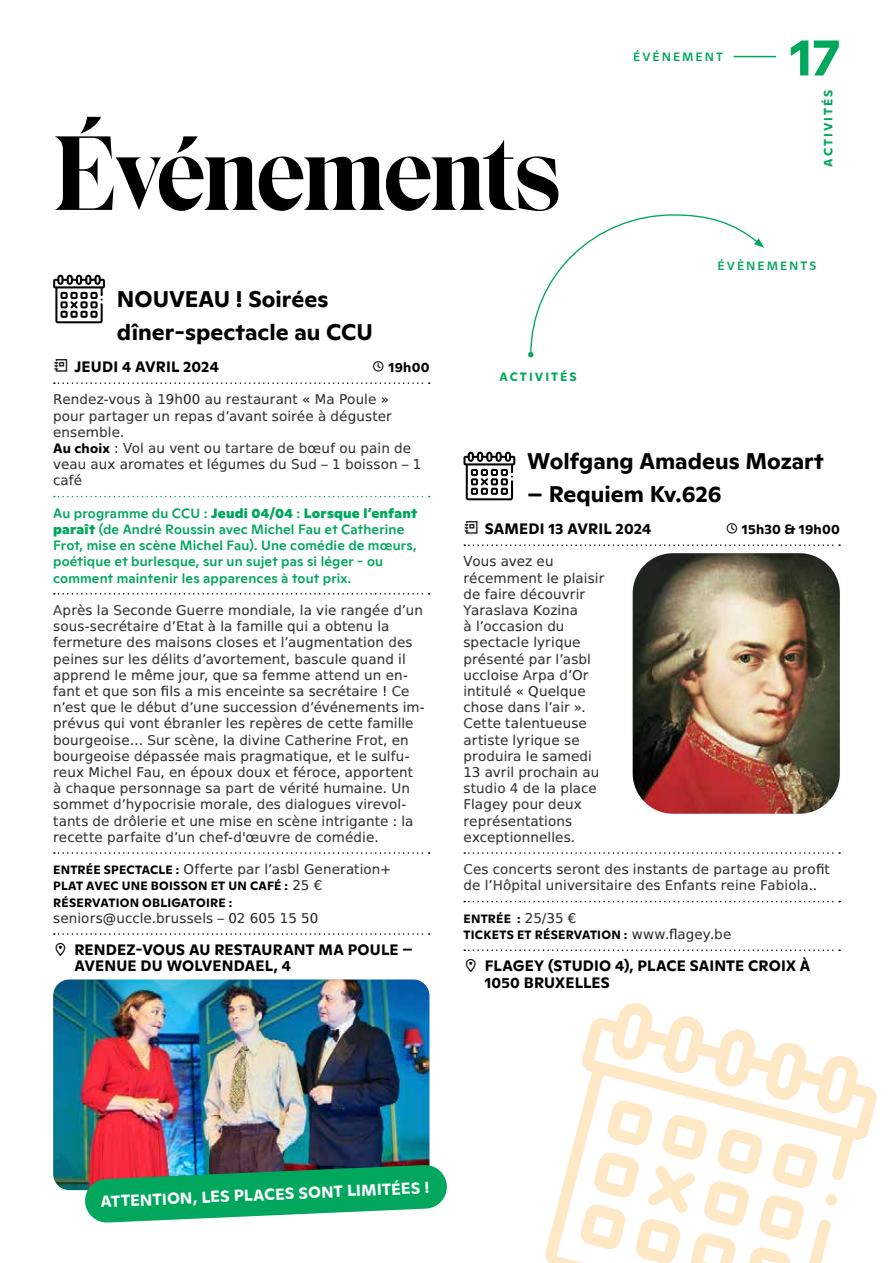
<style>
.page{position:relative;width:893px;height:1263px;background:#fff}
.page>*{position:absolute;margin:0;border:0;box-sizing:border-box;transform-origin:0 0}
.t1{font:105px "Eksell Display Large";letter-spacing:-.02em;color:#000}
.t2{font:700 52.5px "Ginto";color:#00a75d}
.t3{font:700 22.5px/32.4px "Ginto";color:#000}
.t4{font:700 15.9px "Ginto";color:#fff}
.t5{font:700 15px/16.2px "Ginto";letter-spacing:.01em;color:#000}
.t6{font:13.5px/16.2px "Spranq eco sans";letter-spacing:.01em;color:#000}
.t7{font:500 13.5px/16.2px "Ginto";letter-spacing:.01em;color:#00a75d}
.t8{font:700 13.5px "Ginto";letter-spacing:.02em;color:#000}
.t9{font:700 12px/16.2px "Ginto";letter-spacing:.02em;color:#000}
.t10{font:500 12px "Ginto";letter-spacing:.17em;color:#00a75d}
.t11{font:700 12px "Ginto";letter-spacing:.165em;color:#00a75d}
.s1{font-family:"SS Gizmo";font-weight:400}
.s2{font-family:"Ginto";font-weight:700}
.s3{font-weight:900}
.s4{font-family:"Ginto";font-weight:700;font-size:12px}
.s5{font-family:"Spranq eco sans";font-weight:400;font-size:13.5px}
</style>
<div class="page">
<hr style="left:733px;top:56px;width:43px;height:1px;background:#00a75d">
<svg style="left:528px;top:214px;width:236px;height:143px"></svg>
<svg style="left:54px;top:382px;width:376px;height:2px"></svg>
<svg style="left:54px;top:496px;width:376px;height:1px"></svg>
<svg style="left:54px;top:593px;width:376px;height:1px"></svg>
<svg style="left:54px;top:852px;width:376px;height:2px"></svg>
<svg style="left:54px;top:933px;width:376px;height:2px"></svg>
<svg style="left:464px;top:544px;width:376px;height:2px"></svg>
<svg style="left:464px;top:852px;width:376px;height:2px"></svg>
<svg style="left:464px;top:901px;width:376px;height:1px"></svg>
<svg style="left:464px;top:949px;width:376px;height:2px"></svg>
<svg style="left:53px;top:275px;width:52px;height:48px"></svg>
<svg style="left:463px;top:452px;width:52px;height:48px"></svg>
<img style="left:53px;top:979px;width:376px;height:211px">
<img style="left:633px;top:553px;width:207px;height:261px">
<svg style="left:85px;top:1164px;width:362px;height:59px;background:#36a572"></svg>
<svg style="left:545px;top:1003px;width:332px;height:260px"></svg>
<svg style="left:580px;top:1100px;width:238px;height:163px"></svg>
<svg style="left:825px;top:1193px;width:13px;height:13px"></svg>
<h1 class="t1" style="left:53px;top:116px;width:509px">Événements</h1>
<p class="t10" style="left:633px;top:47px;width:91px">ÉVÉNEMENT</p>
<h2 class="t2" style="left:789px;top:17px;width:52px">17</h2>
<p class="t11" style="left:819px;top:167px;width:79px;rotate:-90deg">ACTIVITÉS</p>
<p class="t10" style="left:717px;top:257px;width:100px">ÉVÈNEMENTS</p>
<h3 class="t3" style="left:117px;top:281px;width:258px">NOUVEAU ! Soirées dîner-spectacle au CCU</h3>
<p class="t5" style="left:74px;top:357px;width:146px">JEUDI 4 AVRIL 2024</p>
<p class="t8" style="left:372px;top:357px;width:59px"><span class="s1">⏲</span> 19h00</p>
<p class="t6" style="left:53px;top:391px;width:370px">Rendez-vous à 19h00 au restaurant « Ma Poule » pour partager un repas d’avant soirée à déguster ensemble.<br><span class="s2">Au choix</span> : Vol au vent ou tartare de bœuf ou pain de veau aux aromates et légumes du Sud – 1 boisson – 1 café</p>
<p class="t7" style="left:53px;top:504px;width:366px">Au programme du CCU : <span class="s3">Jeudi 04/04</span> : <span class="s3">Lorsque l’enfant paraît</span> (de André Roussin avec Michel Fau et Catherine Frot, mise en scène Michel Fau). Une comédie de mœurs, poétique et burlesque, sur un sujet pas si léger - ou comment maintenir les apparences à tout prix.</p>
<p class="t6" style="left:53px;top:602px;width:373px">Après la Seconde Guerre mondiale, la vie rangée d’un sous-secrétaire d’Etat à la famille qui a obtenu la fermeture des maisons closes et l’augmentation des peines sur les délits d’avortement, bascule quand il apprend le même jour, que sa femme attend un en&shy;fant et que son fils a mis enceinte sa secrétaire ! Ce n’est que le début d’une succession d’événements im&shy;prévus qui vont ébranler les repères de cette famille bourgeoise… Sur scène, la divine Catherine Frot, en bourgeoise dépassée mais pragmatique, et le sulfu&shy;reux Michel Fau, en époux doux et féroce, apportent<br>à chaque personnage sa part de vérité humaine. Un sommet d’hypocrisie morale, des dialogues virevol&shy;tants de drôlerie et une mise en scène intrigante : la recette parfaite d’un chef-d'œuvre de comédie.</p>
<p class="t6" style="left:53px;top:861px;width:340px"><span class="s4">ENTRÉE SPECTACLE :</span> Offerte par l’asbl Generation+</p>
<p class="t9" style="left:53px;top:877px;width:271px">PLAT AVEC UNE BOISSON ET UN CAFÉ : <span class="s5">25 €<br></span>RÉSERVATION OBLIGATOIRE :</p>
<p class="t6" style="left:53px;top:910px;width:267px">seniors@uccle.brussels – 02 605 15 50</p>
<p class="t5" style="left:74px;top:940px;width:340px;text-indent:-21px"><span class="s1">LOCATION</span> RENDEZ-VOUS AU RESTAURANT MA POULE –<br>AVENUE DU WOLVENDAEL, 4</p>
<p class="t11" style="left:499px;top:368px;width:79px">ACTIVITÉS</p>
<h3 class="t3" style="left:527px;top:443px;width:298px">Wolfgang Amadeus Mozart</h3>
<h3 class="t3" style="left:527px;top:476px;width:196px">– Requiem Kv.626</h3>
<p class="t5" style="left:485px;top:519px;width:168px">SAMEDI 13 AVRIL 2024</p>
<p class="t8" style="left:725px;top:519px;width:116px"><span class="s1">⏲</span> 15h30 &amp; 19h00</p>
<p class="t6" style="left:463px;top:553px;width:142px">Vous avez eu récemment le plaisir de faire découvrir<br>Yaraslava Kozina<br>à l’occasion du spectacle lyrique présenté par l’asbl uccloise Arpa d’Or intitulé « Quelque chose dans l’air ».<br>Cette talentueuse artiste lyrique se produira le samedi<br>13 avril prochain au studio 4 de la place<br>Flagey pour deux représentations exceptionnelles.</p>
<p class="t6" style="left:463px;top:861px;width:368px">Ces concerts seront des instants de partage au profit de l’Hôpital universitaire des Enfants reine Fabiola..</p>
<p class="t9" style="left:463px;top:909px;width:269px">ENTRÉE : <span class="s5">25/35 €<br></span>TICKETS ET RÉSERVATION : <span class="s5">www.flagey.be</span></p>
<p class="t5" style="left:485px;top:957px;width:327px;text-indent:-21px"><span class="s1">LOCATION</span> FLAGEY (STUDIO 4), PLACE SAINTE CROIX À<br>1050 BRUXELLES</p>
<p class="t4" style="left:100px;top:1191px;width:330px;rotate:-3deg">ATTENTION, LES PLACES SONT LIMITÉES !</p>
</div>
